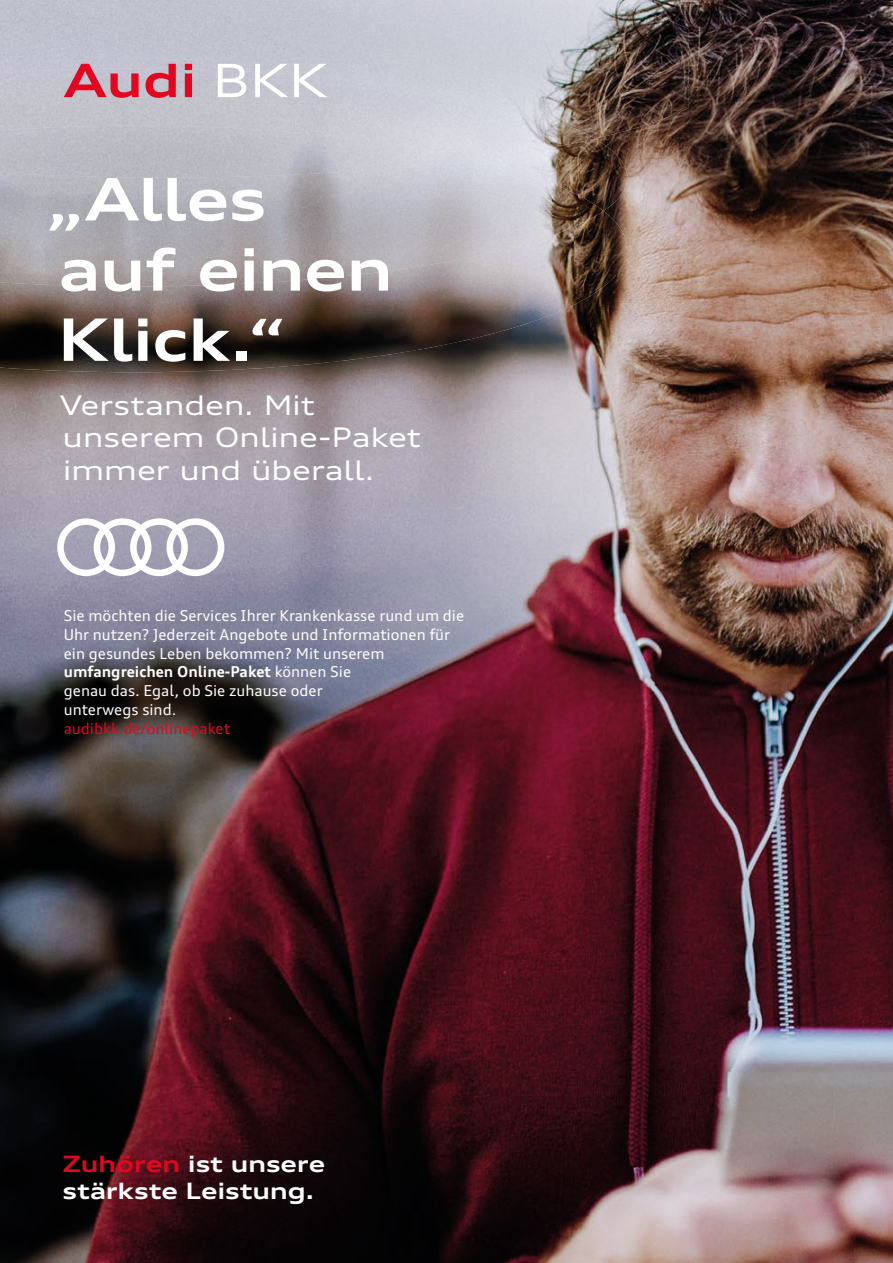
<style>
.page{position:relative;width:893px;height:1263px;background:#fff}
.page>*{position:absolute;margin:0;border:0;box-sizing:border-box;transform-origin:0 0}
.t1{font:700 expanded 58.5px/70.2px "Audi Type";letter-spacing:-.015em;color:#fff}
.t2{font:expanded 27px/32.4px "Audi Type";letter-spacing:-.01em;color:#fff}
.t3{font:700 expanded 22.5px/27px "Audi Type";letter-spacing:-.005em;color:#fff}
.t4{font:15px/18.8px "Audi Type";color:#fff}
.t5{font:15px "Audi Type";color:#e40521}
.s1{font-weight:700}
.s2{color:#e40521}
</style>
<div class="page">
<img style="left:0;top:0;width:893px;height:1263px">
<div style="left:0;top:0;width:438px;height:69px;background:#c1c3cf"></div>
<img style="left:438px;top:0;width:251px;height:139px">
<img style="left:494px;top:139px;width:133px;height:72px">
<img style="left:0;top:69px;width:494px;height:91px">
<img style="left:494px;top:103px;width:51px;height:54px">
<img style="left:544px;top:117px;width:51px;height:32px">
<img style="left:414px;top:235px;width:160px;height:116px">
<img style="left:574px;top:211px;width:53px;height:94px">
<img style="left:0;top:276px;width:414px;height:96px">
<img style="left:0;top:178px;width:347px;height:108px">
<img style="left:347px;top:160px;width:205px;height:116px">
<img style="left:552px;top:183px;width:51px;height:52px">
<img style="left:0;top:126px;width:474px;height:52px">
<svg style="left:64px;top:64px;width:75px;height:34px;background:#cf788a"></svg>
<svg style="left:146px;top:64px;width:30px;height:34px"></svg>
<svg style="left:185px;top:64px;width:7px;height:33px"></svg>
<svg style="left:218px;top:64px;width:28px;height:33px"></svg>
<svg style="left:255px;top:64px;width:33px;height:33px"></svg>
<svg style="left:294px;top:64px;width:33px;height:33px"></svg>
<svg style="left:57px;top:518px;width:167px;height:58px"></svg>
<h1 class="t1" style="left:47px;top:164px;width:348px">„Alles auf einen<br>Klick.“</h1>
<h2 class="t2" style="left:60px;top:389px;width:363px">Verstanden. Mit unserem Online-Paket immer und überall.</h2>
<p class="t4" style="left:64px;top:606px;width:402px">Sie möchten die Services Ihrer Krankenkasse rund um die Uhr nutzen? Jederzeit Angebote und Informationen für ein gesundes Leben bekommen? Mit unserem<br><span class="s1">umfang reichen Online-Paket</span> können Sie<br>genau das. Egal, ob Sie zuhause oder<br>unterwegs sind.</p>
<p class="t5" style="left:64px;top:719px;width:168px">audibkk.de/onlinepaket</p>
<h3 class="t3" style="left:63px;top:1150px;width:264px"><span class="s2">Zuhören</span> ist unsere stärkste Leistung.</h3>
</div>
